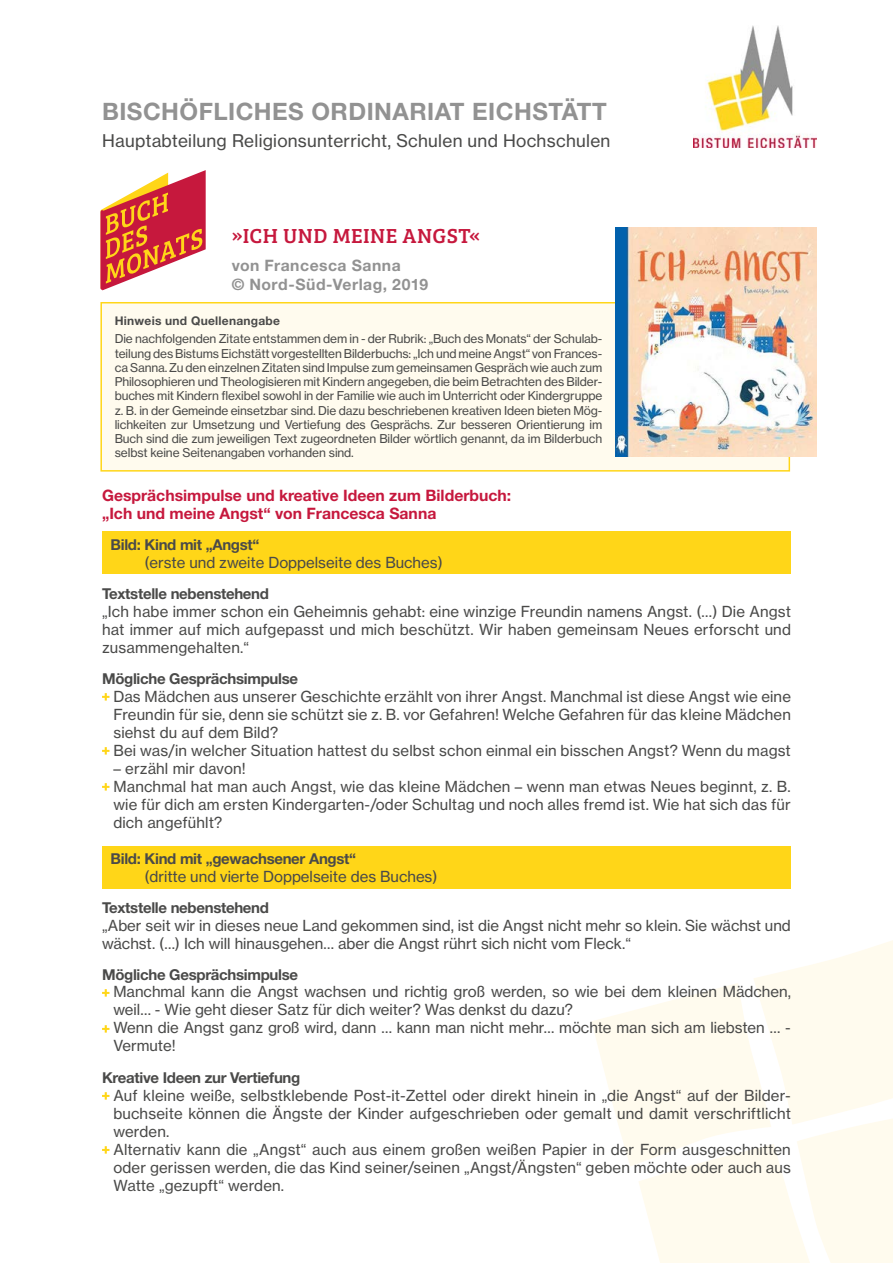
<style>
.page{position:relative;width:893px;height:1263px;background:#fff}
.page>*{position:absolute;margin:0;border:0;box-sizing:border-box;transform-origin:0 0}
.t1{font:700 24px "Helvetica Neue LT Pro";letter-spacing:.02em;color:#929292}
.t2{font:21px "Bree Serif";letter-spacing:.025em;color:#c6183d}
.t3{font:17.25px "N Haas Grotesk TX Pro 55 Rg";letter-spacing:.015em;color:#4a4a49}
.t4{font:700 15.75px/18px "Helvetica Neue LT Pro";color:#c6183d}
.t5{font:700 15.75px/19.5px "Helvetica Neue LT Pro";letter-spacing:.03em;color:#929292}
.t6{font:15px/18px "N Haas Grotesk TX Pro 55 Rg";letter-spacing:.01em;color:#4a4a49}
.t7{font:700 15px "Helvetica Neue LT Pro";letter-spacing:-.02em;color:#4a4a49}
.t8{font:12px/14.2px "N Haas Grotesk TX Pro 55 Rg";letter-spacing:-.01em;color:#4a4a49;text-align:justify}
.t9{font:700 12px "Helvetica Neue LT Pro";letter-spacing:.02em;color:#4a4a49}
</style>
<div class="page">
<svg style="left:592px;top:940px;width:301px;height:323px"></svg>
<img style="left:693px;top:26px;width:124px;height:122px">
<div style="left:102px;top:532px;width:689px;height:42px;background:#ffd618"></div>
<div style="left:102px;top:846px;width:689px;height:43px;background:#ffd618"></div>
<svg style="left:101px;top:170px;width:105px;height:120px"></svg>
<svg style="left:100px;top:212px;width:4px;height:76px"></svg>
<hr style="left:174px;top:192px;width:3px;height:39px;background:#c6183d">
<svg style="left:102px;top:693px;width:7px;height:7px"></svg>
<svg style="left:102px;top:747px;width:7px;height:7px"></svg>
<svg style="left:102px;top:783px;width:7px;height:7px"></svg>
<svg style="left:102px;top:989px;width:7px;height:7px"></svg>
<svg style="left:102px;top:1025px;width:7px;height:7px"></svg>
<svg style="left:102px;top:1092px;width:7px;height:7px"></svg>
<svg style="left:102px;top:1146px;width:7px;height:7px"></svg>
<div style="left:101px;top:303px;width:688px;height:168px;background:#fffbee"></div>
<div style="left:100px;top:302px;width:690px;height:170px;border:2px solid #ffd618"></div>
<img style="left:615px;top:227px;width:202px;height:229px">
<h1 class="t1" style="left:102px;top:96px;width:506px">BISCHÖFLICHES ORDINARIAT EICHSTÄTT</h1>
<p class="t3" style="left:102px;top:130px;width:510px">Hauptabteilung Religionsunterricht, Schulen und Hochschulen</p>
<h2 class="t2" style="left:232px;top:220px;width:250px">»ICH UND MEINE ANGST«</h2>
<p class="t5" style="left:232px;top:255px;width:198px">von Francesca Sanna<br>© Nord-Süd-Verlag, 2019</p>
<p class="t9" style="left:115px;top:313px;width:167px">Hinweis und Quellenangabe</p>
<p class="t8" style="left:115px;top:332px;width:489px">Die nachfolgenden Zitate entstammen dem in - der Rubrik: „Buch des Monats“ der Schulab&shy;teilung des Bistums Eichstätt vorgestellten Bilderbuchs: „Ich und meine Angst“ von Frances&shy;ca Sanna. Zu den einzelnen Zitaten sind Impulse zum gemeinsamen Gespräch wie auch zum Philosophieren und Theologisieren mit Kindern angegeben, die beim Betrachten des Bilder&shy;buches mit Kindern flexibel sowohl in der Familie wie auch im Unterricht oder Kindergruppe z. B. in der Gemeinde einsetzbar sind. Die dazu beschriebenen kreativen Ideen bieten Mög&shy;lichkeiten zur Umsetzung und Vertiefung des Gesprächs. Zur besseren Orientierung im Buch sind die zum jeweiligen Text zugeordneten Bilder wörtlich genannt, da im Bilderbuch selbst keine Seitenangaben vorhanden sind.</p>
<p class="t4" style="left:102px;top:486px;width:411px">Gesprächsimpulse und kreative Ideen zum Bilderbuch: „Ich und meine Angst“ von Francesca Sanna</p>
<p class="t7" style="left:111px;top:535px;width:150px">Bild: Kind mit „Angst“</p>
<p class="t6" style="left:145px;top:553px;width:300px">(erste und zweite Doppelseite des Buches)</p>
<p class="t7" style="left:102px;top:584px;width:168px">Textstelle nebenstehend</p>
<p class="t6" style="left:102px;top:602px;width:690px;text-align:justify">„Ich habe immer schon ein Geheimnis gehabt: eine winzige Freundin namens Angst. (…) Die Angst hat immer auf mich aufgepasst und mich beschützt. Wir haben gemeinsam Neues erforscht und zusammengehalten.“</p>
<p class="t7" style="left:102px;top:669px;width:198px">Mögliche Gesprächsimpulse</p>
<p class="t6" style="left:113px;top:687px;width:679px">Das Mädchen aus unserer Geschichte erzählt von ihrer Angst. Manchmal ist diese Angst wie eine Freundin für sie, denn sie schützt sie z. B. vor Gefahren! Welche Gefahren für das kleine Mädchen siehst du auf dem Bild?<br>Bei was/in welcher Situation hattest du selbst schon einmal ein bisschen Angst? Wenn du magst</p>
<p class="t6" style="left:113px;top:759px;width:679px">– erzähl mir davon!<br>Manchmal hat man auch Angst, wie das kleine Mädchen – wenn man etwas Neues beginnt, z. B. wie für dich am ersten Kindergarten-/oder Schultag und noch alles fremd ist. Wie hat sich das für dich angefühlt?</p>
<p class="t7" style="left:111px;top:849px;width:247px">Bild: Kind mit „gewachsener Angst“</p>
<p class="t6" style="left:145px;top:867px;width:294px">(dritte und vierte Doppelseite des Buches)</p>
<p class="t7" style="left:102px;top:898px;width:168px">Textstelle nebenstehend</p>
<p class="t6" style="left:102px;top:916px;width:690px">„Aber seit wir in dieses neue Land gekommen sind, ist die Angst nicht mehr so klein. Sie wächst und wächst. (…) Ich will hinausgehen… aber die Angst rührt sich nicht vom Fleck.“</p>
<p class="t7" style="left:102px;top:965px;width:198px">Mögliche Gesprächsimpulse</p>
<p class="t6" style="left:113px;top:982px;width:679px">Manchmal kann die Angst wachsen und richtig groß werden, so wie bei dem kleinen Mädchen, weil… - Wie geht dieser Satz für dich weiter? Was denkst du dazu?<br>Wenn die Angst ganz groß wird, dann … kann man nicht mehr… möchte man sich am liebsten … - Vermute!</p>
<p class="t7" style="left:102px;top:1068px;width:200px">Kreative Ideen zur Vertiefung</p>
<p class="t6" style="left:113px;top:1086px;width:679px">Auf kleine weiße, selbstklebende Post-it-Zettel oder direkt hinein in „die Angst“ auf der Bilder&shy;buchseite können die Ängste der Kinder aufgeschrieben oder gemalt und damit verschriftlicht werden.<br>Alternativ kann die „Angst“ auch aus einem großen weißen Papier in der Form ausgeschnitten oder gerissen werden, die das Kind seiner/seinen „Angst/Ängsten“ geben möchte oder auch aus Watte „gezupft“ werden.</p>
</div>
